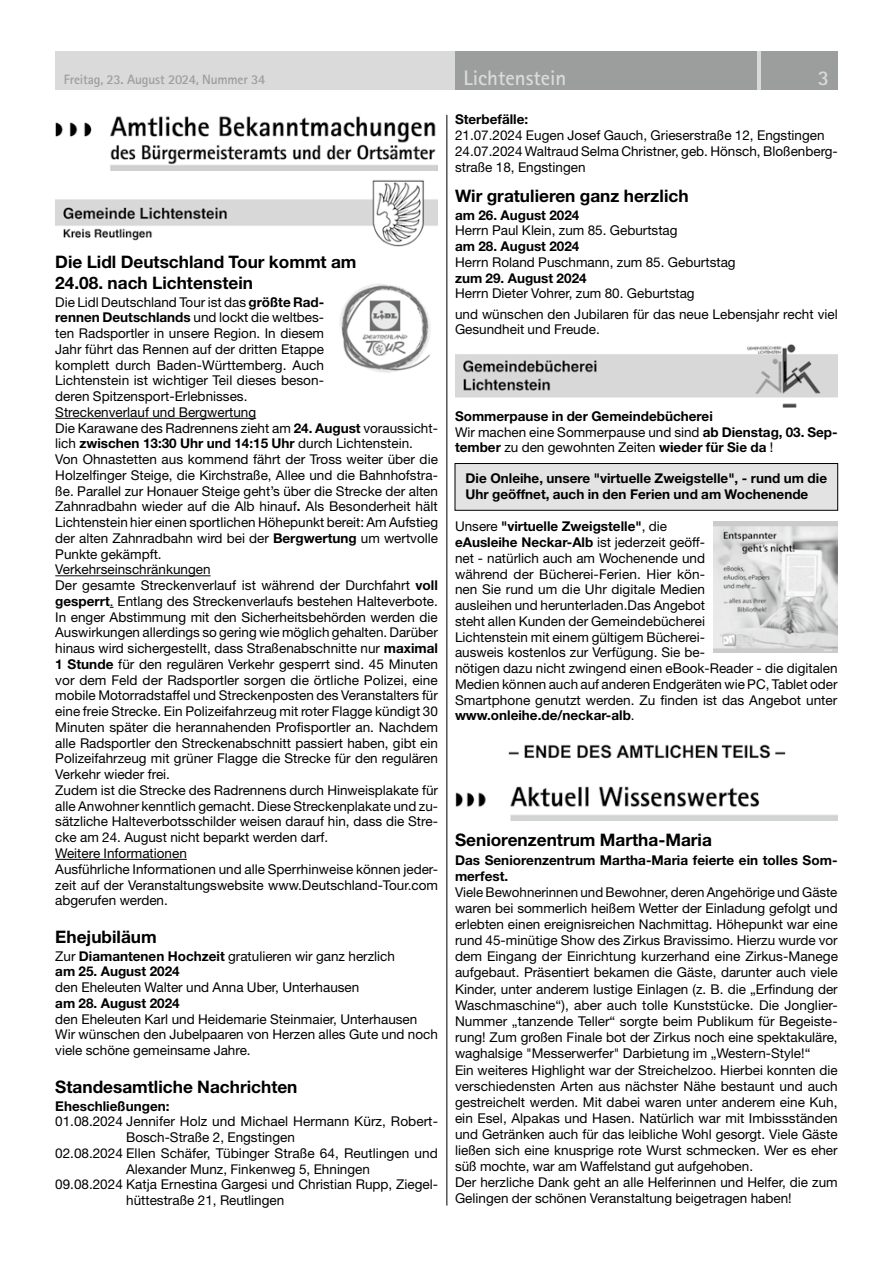
<style>
.page{position:relative;width:893px;height:1263px;background:#fff}
.page>*{position:absolute;margin:0;border:0;box-sizing:border-box;transform-origin:0 0}
.t1{font:700 21px "Rotis Sans Serif Std";color:#dadada}
.t2{font:700 17.25px/20.5px "Helvetica Neue LT Std";color:#000}
.t3{font:13.5px/15.8px "Helvetica Neue LT Std";color:#000}
.t4{font:700 13.5px/15.8px "Helvetica Neue LT Std";color:#000}
.t5{font:700 13.5px "Rotis Sans Serif Std";letter-spacing:-.015em;color:#9c9d9d}
.s1{font-weight:700}
.s2{font-weight:400}
</style>
<div class="page">
<div style="left:55px;top:51px;width:783px;height:38px;background:#dadada"></div>
<div style="left:761px;top:51px;width:77px;height:38px;background:#9c9d9d"></div>
<div style="left:455px;top:51px;width:302px;height:38px;background:#9c9d9d"></div>
<div style="left:455px;top:463px;width:383px;height:47px;background:#e3e3e3"></div>
<div style="left:455px;top:463px;width:383px;height:48px;border:1px solid #000"></div>
<hr style="left:446px;top:115px;width:1px;height:1090px;background:#000">
<hr style="left:55px;top:418px;width:201px;height:1px;background:#000">
<hr style="left:55px;top:575px;width:156px;height:1px;background:#000">
<hr style="left:55px;top:859px;width:132px;height:1px;background:#000">
<img style="left:55px;top:116px;width:383px;height:54px">
<img style="left:55px;top:180px;width:383px;height:67px">
<img style="left:339px;top:284px;width:92px;height:89px">
<img style="left:455px;top:344px;width:383px;height:64px">
<img style="left:508px;top:744px;width:278px;height:15px">
<img style="left:455px;top:786px;width:383px;height:34px">
<img style="left:714px;top:522px;width:124px;height:130px">
<p class="t5" style="left:64px;top:71px;width:203px">Freitag, 23. August 2024, Nummer 34</p>
<h1 class="t1" style="left:463px;top:65px;width:105px">Lichtenstein</h1>
<h1 class="t1" style="left:818px;top:65px;width:13px">3</h1>
<p class="t2" style="left:55px;top:251px;width:303px">Die Lidl Deutschland Tour kommt am<br>24.08. nach Lichtenstein</p>
<p class="t3" style="left:55px;top:294px;width:384px">Die Lidl Deutschland Tour ist das <span class="s1">größte Rad-<br>rennen Deutschlands</span> und lockt die weltbes-<br>ten Radsportler in unsere Region. In diesem<br>Jahr führt das Rennen auf der dritten Etappe<br>komplett durch Baden-Württemberg. Auch<br>Lichtenstein ist wichtiger Teil dieses beson-<br>deren Spitzensport-Erlebnisses.<br>Streckenverlauf und Bergwertung<br>Die Karawane des Radrennens zieht am <span class="s1">24. August</span> voraussicht&shy;lich <span class="s1">zwischen 13:30 Uhr und 14:15 Uhr</span> durch Lichtenstein.<br>Von Ohnastetten aus kommend fährt der Tross weiter über die Holzelfinger Steige, die Kirchstraße, Allee und die Bahnhofstra&shy;ße. Parallel zur Honauer Steige geht’s über die Strecke der alten Zahnradbahn wieder auf die Alb hinauf<span class="s1">.</span> Als Besonderheit hält Lichtenstein hier einen sportlichen Höhepunkt bereit: Am Aufstieg der alten Zahnradbahn wird bei der <span class="s1">Bergwertung</span> um wertvolle Punkte gekämpft.<br>Verkehrseinschränkungen<br>Der gesamte Streckenverlauf ist während der Durchfahrt <span class="s1">voll gesperrt</span>. Entlang des Streckenverlaufs bestehen Halteverbote.<br>In enger Abstimmung mit den Sicherheitsbehörden werden die Auswirkungen allerdings so gering wie möglich gehalten. Darüber hinaus wird sichergestellt, dass Straßenabschnitte nur <span class="s1">maximal 1 Stunde</span> für den regulären Verkehr gesperrt sind. 45 Minuten vor dem Feld der Radsportler sorgen die örtliche Polizei, eine mobile Motorradstaffel und Streckenposten des Veranstalters für eine freie Strecke. Ein Polizeifahrzeug mit roter Flagge kündigt 30<br>Minuten später die herannahenden Profisportler an. Nachdem alle Radsportler den Streckenabschnitt passiert haben, gibt ein Polizeifahrzeug mit grüner Flagge die Strecke für den regulären Verkehr wieder frei.<br>Zudem ist die Strecke des Radrennens durch Hinweisplakate für alle Anwohner kenntlich gemacht. Diese Streckenplakate und zu&shy;sätzliche Halteverbotsschilder weisen darauf hin, dass die Stre&shy;cke am 24. August nicht beparkt werden darf.<br>Weitere Informationen<br>Ausführliche Informationen und alle Sperrhinweise können jeder&shy;zeit auf der Veranstaltungswebsite www.Deutschland-Tour.com abgerufen werden.</p>
<p class="t2" style="left:55px;top:926px;width:103px">Ehejubiläum</p>
<p class="t4" style="left:55px;top:948px;width:341px"><span class="s2">Zur</span> Diamantenen Hochzeit <span class="s2">gratulieren wir ganz herzlich </span>am 25. August 2024</p>
<p class="t3" style="left:55px;top:979px;width:306px">den Eheleuten Walter und Anna Uber, Unterhausen</p>
<p class="t4" style="left:55px;top:995px;width:126px">am 28. August 2024</p>
<p class="t3" style="left:55px;top:1011px;width:384px">den Eheleuten Karl und Heidemarie Steinmaier, Unterhausen<br>Wir wünschen den Jubelpaaren von Herzen alles Gute und noch viele schöne gemeinsame Jahre.</p>
<p class="t2" style="left:55px;top:1076px;width:244px">Standesamtliche Nachrichten</p>
<p class="t4" style="left:55px;top:1098px;width:116px">Eheschließungen:</p>
<p class="t3" style="left:55px;top:1113px;width:384px">01.08.2024 Jennifer Holz und Michael Hermann Kürz, Robert-</p>
<p class="t3" style="left:126px;top:1129px;width:170px">Bosch-Straße 2, Engstingen</p>
<p class="t3" style="left:55px;top:1145px;width:384px">02.08.2024 Ellen Schäfer, Tübinger Straße 64, Reutlingen und</p>
<p class="t3" style="left:126px;top:1161px;width:245px">Alexander Munz, Finkenweg 5, Ehningen</p>
<p class="t3" style="left:55px;top:1176px;width:384px">09.08.2024 Katja Ernestina Gargesi und Christian Rupp, Ziegel-</p>
<p class="t3" style="left:126px;top:1192px;width:160px">hüttestraße 21, Reutlingen</p>
<p class="t4" style="left:455px;top:111px;width:75px">Sterbefälle:</p>
<p class="t3" style="left:455px;top:127px;width:384px">21.07.2024 Eugen Josef Gauch, Grieserstraße 12, Engstingen<br>24.07.2024 Waltraud Selma Christner, geb. Hönsch, Bloßenberg&shy;straße 18, Engstingen</p>
<p class="t2" style="left:455px;top:185px;width:235px">Wir gratulieren ganz herzlich</p>
<p class="t4" style="left:455px;top:207px;width:126px">am 26. August 2024</p>
<p class="t3" style="left:455px;top:223px;width:224px">Herrn Paul Klein, zum 85. Geburtstag</p>
<p class="t4" style="left:455px;top:238px;width:126px">am 28. August 2024</p>
<p class="t3" style="left:455px;top:254px;width:282px">Herrn Roland Puschmann, zum 85. Geburtstag</p>
<p class="t4" style="left:455px;top:270px;width:133px">zum 29. August 2024</p>
<p class="t3" style="left:455px;top:284px;width:384px;line-height:20px">Herrn Dieter Vohrer, zum 80. Geburtstag<br>und wünschen den Jubilaren für das neue Lebensjahr recht viel</p>
<p class="t3" style="left:455px;top:321px;width:146px">Gesundheit und Freude.</p>
<p class="t4" style="left:455px;top:408px;width:384px">Sommerpause in der Gemeindebücherei<br><span class="s2">Wir machen eine Sommerpause und sind</span> ab Dienstag, 03. Sep&shy;tember <span class="s2">zu den gewohnten Zeiten</span> wieder für Sie da <span class="s2">!</span></p>
<p class="t4" style="left:466px;top:470px;width:363px">Die Onleihe, unsere "virtuelle Zweigstelle", - rund um die<br>Uhr geöffnet, auch in den Ferien und am Wochenende</p>
<p class="t3" style="left:455px;top:518px;width:384px">Unsere <span class="s1">"virtuelle Zweigstelle"</span>, die<br><span class="s1">eAusleihe Neckar-Alb</span> ist jederzeit geöff-<br>net - natürlich auch am Wochenende und<br>während der Bücherei-Ferien. Hier kön-<br>nen Sie rund um die Uhr digitale Medien<br>ausleihen und herunterladen.Das Angebot<br>steht allen Kunden der Gemeindebücherei<br>Lichtenstein mit einem gültigem Bücherei-<br>ausweis kostenlos zur Verfügung. Sie be-<br>nötigen dazu nicht zwingend einen eBook-Reader - die digitalen Medien können auch auf anderen Endgeräten wie PC, Tablet oder Smartphone genutzt werden. Zu finden ist das Angebot unter <span class="s1">www.onleihe.de/neckar-alb</span>.</p>
<p class="t2" style="left:455px;top:830px;width:258px">Seniorenzentrum Martha-Maria</p>
<p class="t4" style="left:455px;top:851px;width:384px">Das Seniorenzentrum Martha-Maria feierte ein tolles Som&shy;merfest.</p>
<p class="t3" style="left:455px;top:884px;width:384px;line-height:16.2px">Viele Bewohnerinnen und Bewohner, deren Angehörige und Gäste waren bei sommerlich heißem Wetter der Einladung gefolgt und erlebten einen ereignisreichen Nachmittag. Höhepunkt war eine rund 45-minütige Show des Zirkus Bravissimo. Hierzu wurde vor dem Eingang der Einrichtung kurzerhand eine Zirkus-Manege aufgebaut. Präsentiert bekamen die Gäste, darunter auch viele Kinder, unter anderem lustige Einlagen (z. B. die „Erfindung der Waschmaschine“), aber auch tolle Kunststücke. Die Jonglier-Nummer „tanzende Teller“ sorgte beim Publikum für Begeiste&shy;rung! Zum großen Finale bot der Zirkus noch eine spektakuläre, waghalsige "Messerwerfer" Darbietung im „Western-Style!“<br>Ein weiteres Highlight war der Streichelzoo. Hierbei konnten die verschiedensten Arten aus nächster Nähe bestaunt und auch gestreichelt werden. Mit dabei waren unter anderem eine Kuh, ein Esel, Alpakas und Hasen. Natürlich war mit Imbissständen und Getränken auch für das leibliche Wohl gesorgt. Viele Gäste ließen sich eine knusprige rote Wurst schmecken. Wer es eher süß mochte, war am Waffelstand gut aufgehoben.<br>Der herzliche Dank geht an alle Helferinnen und Helfer, die zum Gelingen der schönen Veranstaltung beigetragen haben!</p>
</div>
